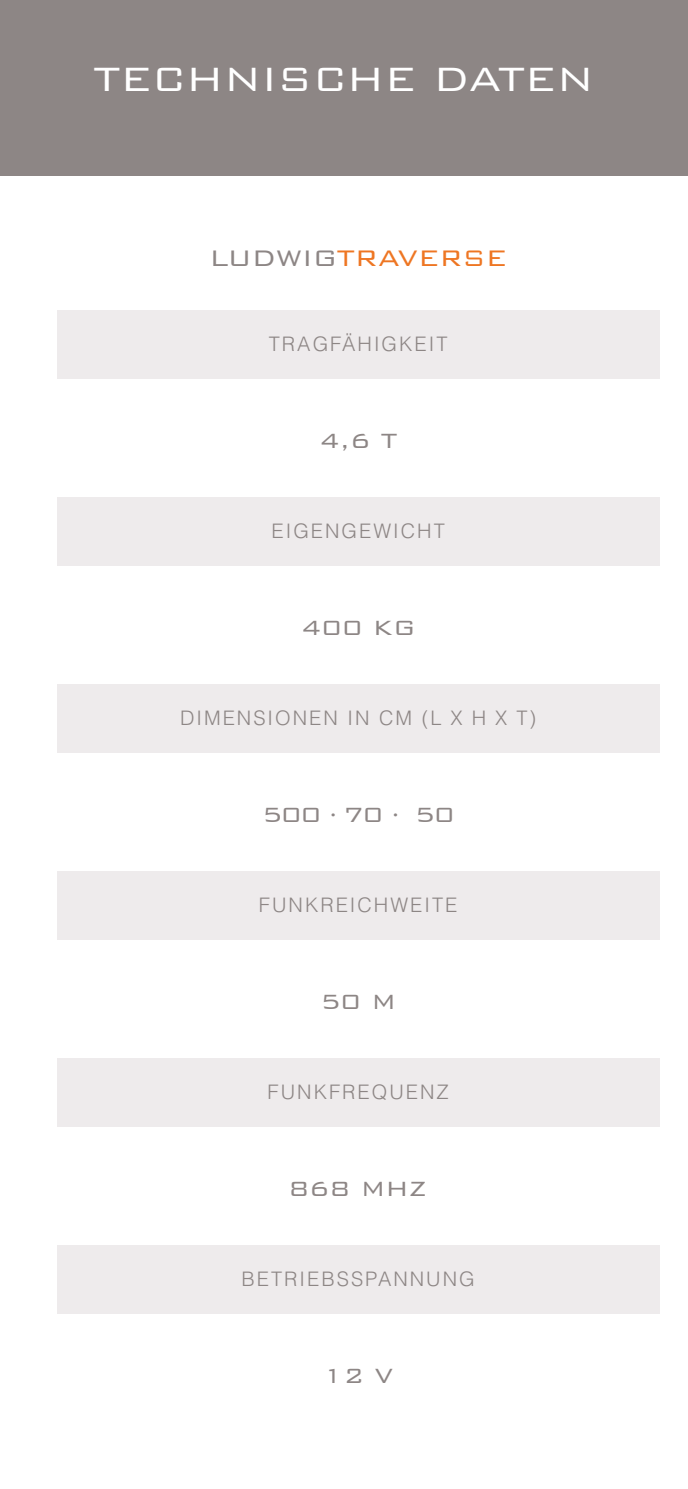
<style>
.page{position:relative;width:688px;height:1489px;background:#fff}
.page>*{position:absolute;margin:0;border:0;box-sizing:border-box;transform-origin:0 0}
.t1{font:300 45px "Bank Gothic BT";color:#fff}
.t2{font:300 30px "Bank Gothic BT";color:#ee7623}
.t3{font:300 27.5px "Bank Gothic BT";color:#8d8685}
.t4{font:300 20px "Helvetica LT Std";letter-spacing:.1em;color:#8d8685}
.s1{color:#8d8685}
</style>
<div class="page">
<div style="left:0;top:0;width:687px;height:175px;background:#8d8685"></div>
<div style="left:57px;top:310px;width:602px;height:68px;background:#eeebec"></div>
<div style="left:57px;top:497px;width:602px;height:68px;background:#eeebec"></div>
<div style="left:57px;top:684px;width:602px;height:68px;background:#eeebec"></div>
<div style="left:57px;top:871px;width:602px;height:68px;background:#eeebec"></div>
<div style="left:57px;top:1058px;width:602px;height:68px;background:#eeebec"></div>
<div style="left:57px;top:1245px;width:602px;height:68px;background:#eeebec"></div>
<h1 class="t1" style="left:94px;top:55px;width:501px">TECHNISCHE DATEN</h1>
<h2 class="t2" style="left:209px;top:241px;width:299px"><span class="s1">LUDWIG</span>TRAVERSE</h2>
<p class="t4" style="left:269px;top:332px;width:180px">TRAGFÄHIGKEIT</p>
<h3 class="t3" style="left:319px;top:426px;width:79px">4,6 T</h3>
<p class="t4" style="left:271px;top:519px;width:175px">EIGENGEWICHT</p>
<h3 class="t3" style="left:301px;top:613px;width:116px">400 KG</h3>
<p class="t4" style="left:180px;top:705px;width:357px">DIMENSIONEN IN CM (L X H X T)</p>
<h3 class="t3" style="left:262px;top:800px;width:194px">500 · 70 · 50</h3>
<p class="t4" style="left:259px;top:892px;width:200px">FUNKREICHWEITE</p>
<h3 class="t3" style="left:320px;top:987px;width:78px">50 M</h3>
<p class="t4" style="left:267px;top:1079px;width:182px">FUNKFREQUENZ</p>
<h3 class="t3" style="left:288px;top:1173px;width:140px">868 MHZ</h3>
<p class="t4" style="left:241px;top:1266px;width:234px">BETRIEBSSPANNUNG</p>
<h3 class="t3" style="left:323px;top:1360px;width:72px">12 V</h3>
</div>
